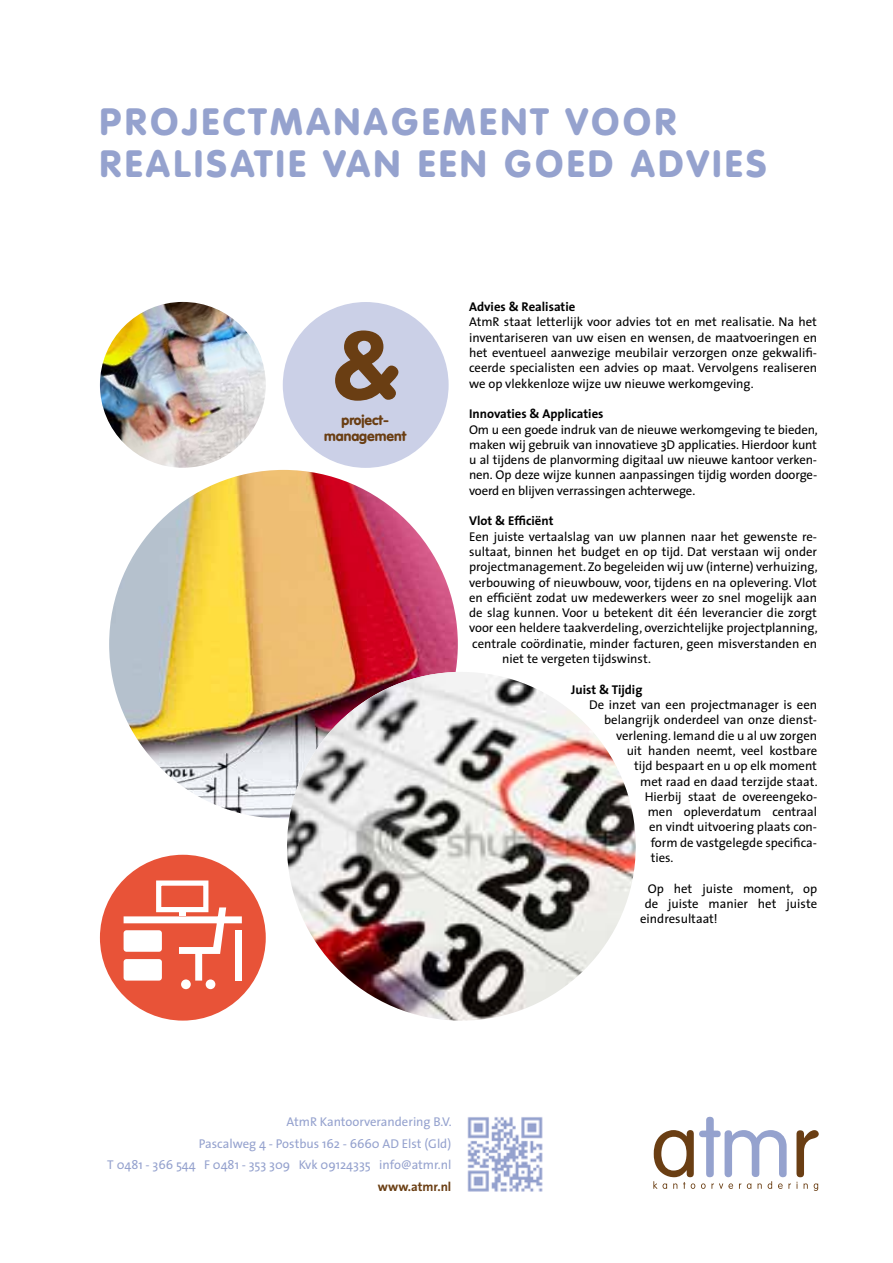
<style>
.page{position:relative;width:893px;height:1263px;background:#fff}
.page>*{position:absolute;margin:0;border:0;box-sizing:border-box;transform-origin:0 0}
.t1{font:900 37.5px/42px "VAG Rounded";letter-spacing:.1em;color:#95a2ce}
.t2{font:900 13.65px/16.5px "VAG Rounded";color:#6a3e13;text-align:center}
.t3{font:12.75px/15.3px "The Sans";color:#000;text-align:justify}
.t4{font:12.75px/21.6px "The Sans";color:#95a2ce;text-align:right}
.t5{font:700 12.75px "The Sans";color:#000}
.t6{font:700 12.75px "The Sans";color:#6a3e13}
</style>
<div class="page">
<img style="left:467px;top:1117px;width:76px;height:75px">
<svg style="left:653px;top:1117px;width:166px;height:74px"></svg>
<div style="left:283px;top:302px;width:166px;height:166px;background:#cbd0e7;border-radius:50%"></div>
<svg style="left:335px;top:330px;width:63px;height:71px"></svg>
<div style="left:100px;top:855px;width:166px;height:165px;background:#e85338;border-radius:50%"></div>
<svg style="left:124px;top:907px;width:118px;height:73px"></svg>
<div style="left:181px;top:979px;width:10px;height:10px;background:#fff;border-radius:50%"></div>
<div style="left:206px;top:979px;width:9px;height:10px;background:#fff;border-radius:50%"></div>
<div style="left:179px;top:909px;width:7px;height:7px;background:#fff"></div>
<div style="left:156px;top:880px;width:52px;height:32px;border:5px solid #fff"></div>
<div style="left:124px;top:930px;width:38px;height:22px;background:#fff;border-radius:3px"></div>
<div style="left:124px;top:959px;width:38px;height:21px;background:#fff;border-radius:3px"></div>
<div style="left:235px;top:930px;width:7px;height:50px;background:#fff"></div>
<img style="left:109px;top:470px;width:349px;height:349px;border-radius:174px">
<img style="left:287px;top:672px;width:349px;height:348px;border-radius:174px">
<img style="left:100px;top:302px;width:166px;height:166px;border-radius:83px">
<h1 class="t1" style="left:100px;top:101px;width:668px">PROJECTMANAGEMENT VOOR<br>REALISATIE VAN EEN GOED ADVIES</h1>
<p class="t2" style="left:324px;top:411px;width:84px">PROJECT-<br>MANAGEMENT</p>
<p class="t5" style="left:469px;top:296px;width:108px">Advies &amp; Realisatie</p>
<p class="t3" style="left:469px;top:314px;width:350px">AtmR staat letterlijk voor advies tot en met realisatie. Na het inventariseren van uw eisen en wensen, de maatvoeringen en het eventueel aanwezige meubilair verzorgen onze gekwalifi&shy;ceerde specialisten een advies op maat. Vervolgens realiseren we op vlekkenloze wijze uw nieuwe werkomgeving.</p>
<p class="t5" style="left:469px;top:403px;width:136px">Innovaties &amp; Applicaties</p>
<p class="t3" style="left:469px;top:421px;width:350px">Om u een goede indruk van de nieuwe werkomgeving te bieden, maken wij gebruik van innovatieve 3D applicaties. Hierdoor kunt u al tijdens de planvorming digitaal uw nieuwe kantoor verken&shy;nen. Op deze wijze kunnen aanpassingen tijdig worden doorge&shy;voerd en blijven verrassingen achterwege.</p>
<p class="t5" style="left:469px;top:510px;width:86px">Vlot &amp; Efficiënt</p>
<p class="t3" style="left:469px;top:528px;width:350px">Een juiste vertaalslag van uw plannen naar het gewenste re-</p>
<p class="t3" style="left:469px;top:544px;width:350px">sultaat, binnen het budget en op tijd. Dat verstaan wij onder</p>
<p class="t3" style="left:469px;top:559px;width:350px">projectmanagement. Zo begeleiden wij uw (interne) verhuizing,</p>
<p class="t3" style="left:469px;top:574px;width:349px">verbouwing of nieuwbouw, voor, tijdens en na oplevering. Vlot</p>
<p class="t3" style="left:469px;top:589px;width:350px">en efficiënt zodat uw medewerkers weer zo snel mogelijk aan</p>
<p class="t3" style="left:469px;top:605px;width:349px">de slag kunnen. Voor u betekent dit één leverancier die zorgt</p>
<p class="t3" style="left:469px;top:620px;width:350px">voor een heldere taakverdeling, overzichtelijke projectplanning,</p>
<p class="t3" style="left:472px;top:635px;width:347px">centrale coördinatie, minder facturen, geen misverstanden en</p>
<p class="t3" style="left:502px;top:651px;width:150px">niet te vergeten tijdswinst.</p>
<p class="t5" style="left:571px;top:679px;width:73px">Juist &amp; Tijdig</p>
<p class="t3" style="left:589px;top:697px;width:230px">De inzet van een projectmanager is een</p>
<p class="t3" style="left:604px;top:712px;width:215px">belangrijk onderdeel van onze dienst-</p>
<p class="t3" style="left:616px;top:727px;width:203px">verlening. Iemand die u al uw zorgen</p>
<p class="t3" style="left:627px;top:742px;width:192px">uit handen neemt, veel kostbare</p>
<p class="t3" style="left:634px;top:758px;width:184px">tijd bespaart en u op elk moment</p>
<p class="t3" style="left:640px;top:773px;width:179px">met raad en daad terzijde staat.</p>
<p class="t3" style="left:645px;top:788px;width:174px">Hierbij staat de overeengeko-</p>
<p class="t3" style="left:648px;top:804px;width:171px">men opleverdatum centraal</p>
<p class="t3" style="left:649px;top:819px;width:170px">en vindt uitvoering plaats con-</p>
<p class="t3" style="left:651px;top:834px;width:168px">form de vastgelegde specifica-</p>
<p class="t3" style="left:651px;top:850px;width:24px">ties.</p>
<p class="t3" style="left:648px;top:880px;width:171px">Op het juiste moment, op</p>
<p class="t3" style="left:645px;top:895px;width:174px">de juiste manier het juiste</p>
<p class="t3" style="left:640px;top:911px;width:79px">eindresultaat!</p>
<p class="t4" style="left:107px;top:1110px;width:346px">AtmR Kantoorverandering B.V.<br>Pascalweg 4 - Postbus 162 - 6660 AD Elst (Gld)<br>T 0481 - 366 544 F 0481 - 353 309 Kvk 09124335 info@atmr.nl</p>
<p class="t6" style="left:378px;top:1176px;width:75px">www.atmr.nl</p>
</div>
